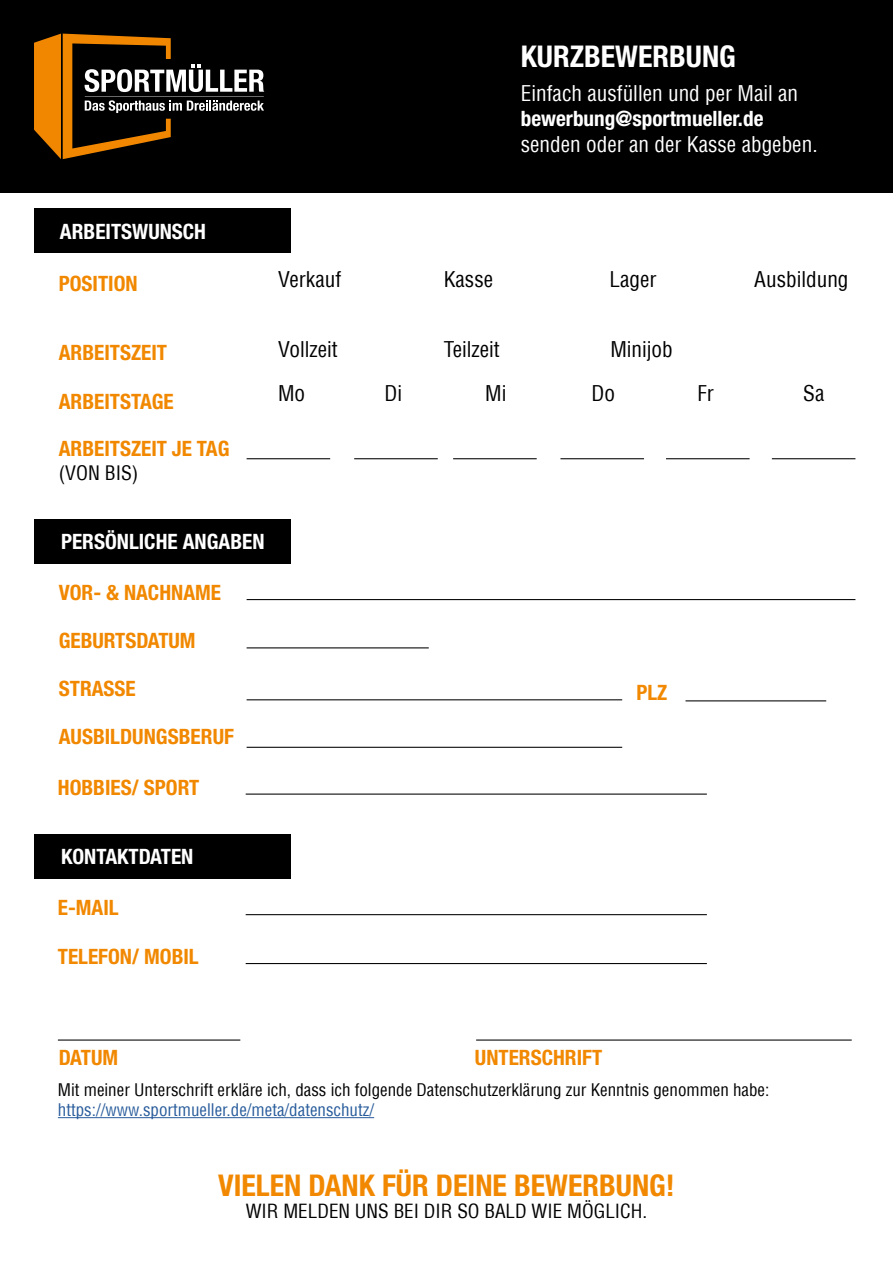
<style>
.page{position:relative;width:893px;height:1263px;background:#fff}
.page>*{position:absolute;margin:0;border:0;box-sizing:border-box;transform-origin:0 0}
.t1{font:700 condensed 30px "Helvetica Neue LT Pro";color:#f18800}
.t2{font:700 condensed 30px "Helvetica Neue LT Pro";color:#fff}
.t3{font:700 condensed 21.15px "Helvetica Neue LT Pro";color:#f18800}
.t4{font:700 condensed 21.15px "Helvetica Neue LT Pro";color:#fff}
.t5{font:500 condensed 21.15px "Helvetica";color:#000}
.t6{font:500 condensed 21.15px "Helvetica";color:#fff}
.t7{font:500 condensed 19.5px "Helvetica";color:#000}
.t8{font:500 condensed 19.05px "Helvetica";color:#000}
.t9{font:500 condensed 16.95px "Helvetica";color:#000}
.t10{font:500 condensed 16.95px "Helvetica";color:#275b9b}
</style>
<div class="page">
<div style="left:0;top:0;width:893px;height:193px;background:#000"></div>
<div style="left:34px;top:209px;width:257px;height:44px;background:#000"></div>
<div style="left:34px;top:519px;width:257px;height:45px;background:#000"></div>
<div style="left:34px;top:834px;width:257px;height:44px;background:#000"></div>
<hr style="left:58px;top:1039px;width:182px;height:1px;background:#000">
<hr style="left:476px;top:1039px;width:376px;height:1px;background:#000">
<hr style="left:58px;top:1117px;width:316px;height:1px;background:#275b9b">
<hr style="left:246px;top:914px;width:461px;height:1px;background:#000">
<hr style="left:246px;top:963px;width:461px;height:1px;background:#000">
<hr style="left:246px;top:793px;width:461px;height:2px;background:#000">
<hr style="left:247px;top:599px;width:608px;height:1px;background:#000">
<hr style="left:247px;top:647px;width:182px;height:1px;background:#000">
<hr style="left:247px;top:699px;width:375px;height:1px;background:#000">
<hr style="left:247px;top:747px;width:375px;height:1px;background:#000">
<hr style="left:685px;top:700px;width:141px;height:1px;background:#000">
<hr style="left:247px;top:458px;width:83px;height:1px;background:#000">
<hr style="left:354px;top:458px;width:84px;height:1px;background:#000">
<hr style="left:453px;top:458px;width:84px;height:1px;background:#000">
<hr style="left:560px;top:458px;width:84px;height:1px;background:#000">
<hr style="left:666px;top:458px;width:84px;height:1px;background:#000">
<hr style="left:772px;top:458px;width:83px;height:1px;background:#000">
<svg style="left:34px;top:34px;width:230px;height:125px"></svg>
<p class="t4" style="left:60px;top:218px;width:148px">ARBEITSWUNSCH</p>
<h1 class="t2" style="left:521px;top:38px;width:217px">KURZBEWERBUNG</h1>
<p class="t6" style="left:521px;top:80px;width:279px">Einfach ausfüllen und per Mail an</p>
<p class="t4" style="left:521px;top:106px;width:244px">bewerbung@sportmueller.de</p>
<p class="t6" style="left:521px;top:131px;width:298px">senden oder an der Kasse abgeben.</p>
<p class="t3" style="left:59px;top:270px;width:80px">POSITION</p>
<p class="t5" style="left:278px;top:266px;width:65px">Verkauf</p>
<p class="t5" style="left:444px;top:266px;width:51px">Kasse</p>
<p class="t5" style="left:609px;top:266px;width:49px">Lager</p>
<p class="t5" style="left:754px;top:266px;width:96px">Ausbildung</p>
<p class="t3" style="left:59px;top:340px;width:110px">ARBEITSZEIT</p>
<p class="t5" style="left:278px;top:336px;width:61px">Vollzeit</p>
<p class="t5" style="left:444px;top:336px;width:58px">Teilzeit</p>
<p class="t5" style="left:610px;top:336px;width:64px">Minijob</p>
<p class="t3" style="left:59px;top:388px;width:117px">ARBEITSTAGE</p>
<p class="t5" style="left:278px;top:380px;width:29px">Mo</p>
<p class="t5" style="left:385px;top:380px;width:19px">Di</p>
<p class="t5" style="left:485px;top:380px;width:23px">Mi</p>
<p class="t5" style="left:591px;top:380px;width:25px">Do</p>
<p class="t5" style="left:697px;top:380px;width:18px">Fr</p>
<p class="t5" style="left:803px;top:380px;width:23px">Sa</p>
<p class="t3" style="left:59px;top:436px;width:172px">ARBEITSZEIT JE TAG</p>
<p class="t7" style="left:59px;top:461px;width:81px">(VON BIS)</p>
<p class="t4" style="left:61px;top:529px;width:205px">PERSÖNLICHE ANGABEN</p>
<p class="t3" style="left:59px;top:580px;width:164px">VOR- &amp; NACHNAME</p>
<p class="t3" style="left:59px;top:628px;width:138px">GEBURTSDATUM</p>
<p class="t3" style="left:59px;top:676px;width:78px">STRASSE</p>
<p class="t3" style="left:59px;top:724px;width:177px">AUSBILDUNGSBERUF</p>
<p class="t3" style="left:58px;top:774px;width:143px">HOBBIES/ SPORT</p>
<p class="t4" style="left:61px;top:844px;width:134px">KONTAKTDATEN</p>
<p class="t3" style="left:58px;top:895px;width:62px">E-MAIL</p>
<p class="t3" style="left:58px;top:944px;width:142px">TELEFON/ MOBIL</p>
<p class="t3" style="left:59px;top:1045px;width:61px">DATUM</p>
<p class="t3" style="left:475px;top:1045px;width:129px">UNTERSCHRIFT</p>
<p class="t3" style="left:636px;top:680px;width:33px">PLZ</p>
<p class="t9" style="left:58px;top:1079px;width:713px">Mit meiner Unterschrift erkläre ich, dass ich folgende Datenschutzerklärung zur Kenntnis genommen habe:</p>
<p class="t10" style="left:58px;top:1099px;width:318px">https://www.sportmueller.de/meta/datenschutz/</p>
<h1 class="t1" style="left:218px;top:1167px;width:458px">VIELEN DANK FÜR DEINE BEWERBUNG!</h1>
<p class="t8" style="left:246px;top:1199px;width:403px">WIR MELDEN UNS BEI DIR SO BALD WIE MÖGLICH.</p>
</div>
